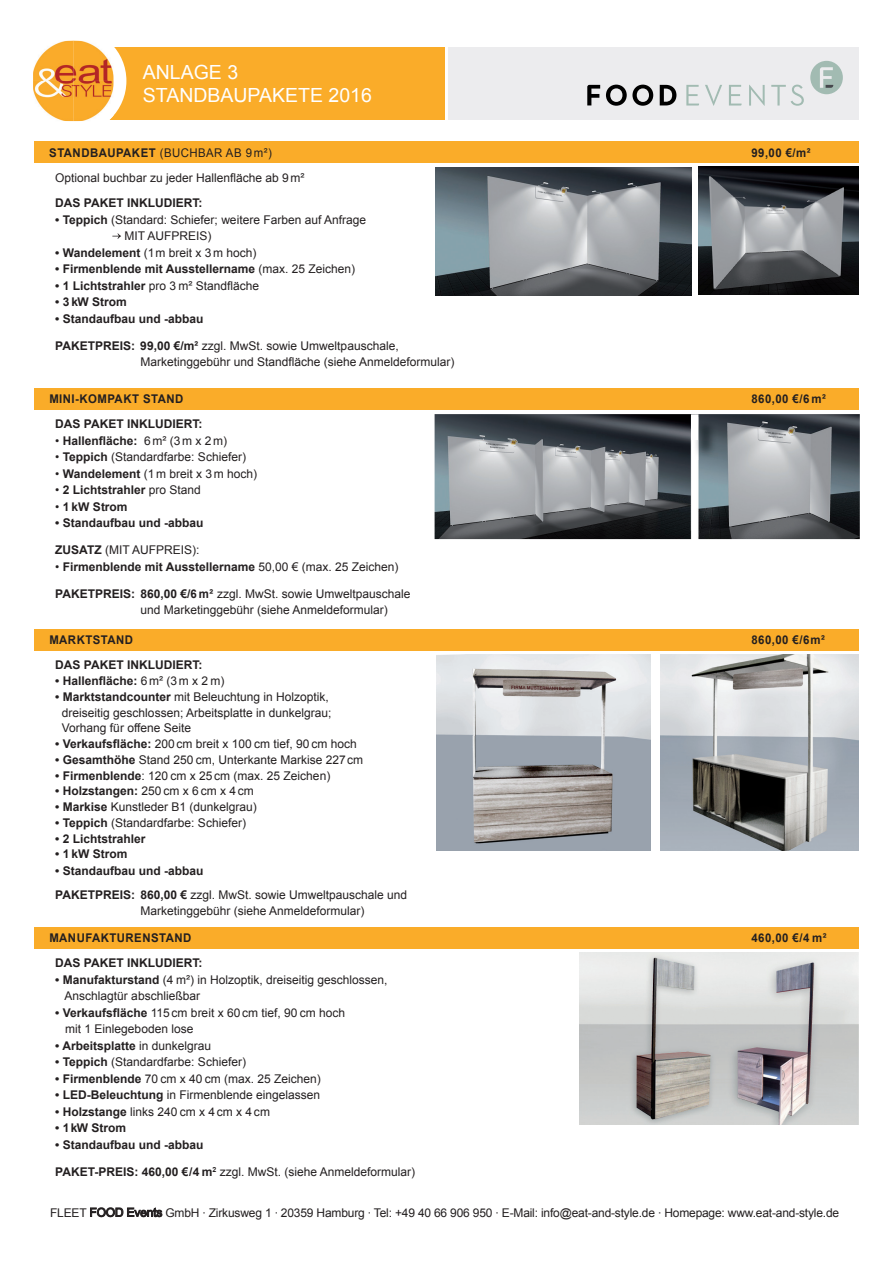
<style>
.page{position:relative;width:893px;height:1263px;background:#fff}
.page>*{position:absolute;margin:0;border:0;box-sizing:border-box;transform-origin:0 0}
.t1{font:19.5px/22.5px "Arial";color:#fff}
.t2{font:12px/16.5px "Arial";color:#231f20}
.t3{font:700 12px/24px "Arial";color:#231f20}
.t4{font:700 12px "Arial";letter-spacing:.04em;color:#231f20;scale:.95 1}
.t5{font:700 12px "Arial";color:#231f20;scale:.95 1}
.t6{font:12px "Arial";letter-spacing:.04em;color:#231f20;scale:.95 1}
.s1{font-weight:700}
.s2{font-weight:400}
</style>
<div class="page">
<div style="left:34px;top:142px;width:825px;height:21px;background:#faac29"></div>
<div style="left:34px;top:388px;width:825px;height:21px;background:#faac29"></div>
<div style="left:34px;top:629px;width:825px;height:22px;background:#faac29"></div>
<div style="left:34px;top:927px;width:825px;height:22px;background:#faac29"></div>
<div style="left:109px;top:47px;width:336px;height:72px;background:#faac29"></div>
<div style="left:20px;top:28px;width:106px;height:106px;background:#fff;border-radius:50%"></div>
<img style="left:33px;top:41px;width:80px;height:80px">
<div style="left:449px;top:47px;width:410px;height:72px;background:#ececee"></div>
<svg style="left:810px;top:61px;width:33px;height:33px"></svg>
<svg style="left:606px;top:85px;width:47px;height:21px"></svg>
<svg style="left:660px;top:85px;width:16px;height:20px"></svg>
<svg style="left:587px;top:85px;width:13px;height:20px"></svg>
<svg style="left:705px;top:85px;width:17px;height:21px"></svg>
<svg style="left:749px;top:85px;width:16px;height:21px"></svg>
<svg style="left:771px;top:85px;width:33px;height:21px"></svg>
<svg style="left:686px;top:85px;width:13px;height:21px"></svg>
<svg style="left:729px;top:85px;width:13px;height:21px"></svg>
<img style="left:435px;top:168px;width:256px;height:127px">
<img style="left:435px;top:414px;width:425px;height:125px">
<img style="left:698px;top:167px;width:161px;height:127px">
<img style="left:437px;top:655px;width:214px;height:195px">
<img style="left:660px;top:655px;width:198px;height:195px">
<img style="left:693px;top:417px;width:24px;height:42px">
<div style="left:691px;top:415px;width:7px;height:25px;background:#fff"></div>
<img style="left:580px;top:952px;width:279px;height:172px">
<svg style="left:90px;top:1207px;width:72px;height:10px"></svg>
<svg style="left:112px;top:233px;width:9px;height:6px"></svg>
<h1 class="t1" style="left:143px;top:62px;width:231px">ANLAGE 3<br>STANDBAUPAKETE 2016</h1>
<p class="t6" style="left:49px;top:144px;width:236px"><span class="s1">STANDBAUPAKET</span> (BUCHBAR AB 9 m²)</p>
<p class="t5" style="left:751px;top:144px;width:64px">99,00 €/m²</p>
<p class="t2" style="left:55px;top:169px;width:251px">Optional buchbar zu jeder Hallenfläche ab 9 m²</p>
<p class="t3" style="left:55px;top:191px;width:149px">DAS PAKET INKLUDIERT:</p>
<p class="t2" style="left:124px;top:211px;width:243px;text-indent:-69px"><span class="s1">• Teppich</span> (Standard: Schiefer; weitere Farben auf Anfrage<br>MIT AUFPREIS)</p>
<p class="t2" style="left:55px;top:244px;width:203px"><span class="s1">• Wandelement</span> (1m breit x 3 m hoch)</p>
<p class="t3" style="left:55px;top:257px;width:301px">• Firmenblende mit Ausstellername <span class="s2">(max. 25 Zeichen)</span></p>
<p class="t2" style="left:55px;top:277px;width:205px"><span class="s1">• 1 Lichtstrahler</span> pro 3 m² Standfläche</p>
<p class="t3" style="left:55px;top:290px;width:73px">• 3 kW Strom</p>
<p class="t3" style="left:55px;top:307px;width:150px">• Standaufbau und -abbau</p>
<p class="t2" style="left:140px;top:337px;width:316px;text-indent:-85px"><span class="s1">PAKETPREIS: 99,00 €/m²</span> zzgl. MwSt. sowie Umweltpauschale,<br>Marketinggebühr und Standfläche (siehe Anmeldeformular)</p>
<p class="t4" style="left:49px;top:391px;width:143px">MINI-KOMPAKT STAND</p>
<p class="t5" style="left:751px;top:391px;width:80px">860,00 €/6 m²</p>
<p class="t3" style="left:55px;top:412px;width:149px">DAS PAKET INKLUDIERT:</p>
<p class="t3" style="left:55px;top:429px;width:173px"><span class="s2">•</span> Hallenfläche: <span class="s2">6 m² (3 m x 2 m)</span></p>
<p class="t2" style="left:55px;top:449px;width:192px">• <span class="s1">Teppich</span> (Standardfarbe: Schiefer)</p>
<p class="t2" style="left:55px;top:465px;width:203px">• <span class="s1">Wandelement</span> (1 m breit x 3 m hoch)</p>
<p class="t3" style="left:55px;top:478px;width:147px"><span class="s2">•</span> 2 Lichtstrahler <span class="s2">pro Stand</span></p>
<p class="t3" style="left:55px;top:495px;width:74px"><span class="s2">•</span> 1 kW Strom</p>
<p class="t3" style="left:55px;top:511px;width:150px">• Standaufbau und -abbau</p>
<p class="t2" style="left:55px;top:542px;width:146px"><span class="s1">ZUSATZ</span> (MIT AUFPREIS):</p>
<p class="t3" style="left:55px;top:555px;width:345px"><span class="s2">•</span> Firmenblende mit Ausstellername <span class="s2">50,00 € (max. 25 Zeichen)</span></p>
<p class="t2" style="left:140px;top:585px;width:272px;text-indent:-85px"><span class="s1">PAKETPREIS: 860,00 €/6 m²</span> zzgl. MwSt. sowie Umweltpauschale und Marketinggebühr (siehe Anmeldeformular)</p>
<p class="t4" style="left:49px;top:632px;width:90px">MARKTSTAND</p>
<p class="t5" style="left:751px;top:632px;width:79px">860,00 €/6 m²</p>
<p class="t3" style="left:55px;top:653px;width:149px">DAS PAKET INKLUDIERT:</p>
<p class="t3" style="left:55px;top:669px;width:171px">• Hallenfläche: <span class="s2">6 m² (3 m x 2 m)</span></p>
<p class="t2" style="left:62px;top:689px;width:271px;line-height:15.8px;text-indent:-7px"><span class="s1">• Marktstandcounter</span> mit Beleuchtung in Holzoptik, dreiseitig geschlossen; Arbeitsplatte in dunkelgrau;<br>Vorhang für offene Seite</p>
<p class="t2" style="left:55px;top:736px;width:303px"><span class="s1">• Verkaufsfläche:</span> 200 cm breit x 100 cm tief, 90 cm hoch</p>
<p class="t2" style="left:55px;top:751px;width:309px"><span class="s1">• Gesamthöhe</span> Stand 250 cm, Unterkante Markise 227cm</p>
<p class="t2" style="left:55px;top:767px;width:277px"><span class="s1">• Firmenblende</span>: 120 cm x 25 cm (max. 25 Zeichen)</p>
<p class="t3" style="left:55px;top:779px;width:200px">• Holzstangen: <span class="s2">250 cm x 6 cm x 4 cm</span></p>
<p class="t2" style="left:55px;top:799px;width:203px"><span class="s1">• Markise</span> Kunstleder B1 (dunkelgrau)</p>
<p class="t2" style="left:55px;top:814px;width:192px"><span class="s1">• Teppich</span> (Standardfarbe: Schiefer)</p>
<p class="t3" style="left:55px;top:827px;width:92px">• 2 Lichtstrahler</p>
<p class="t3" style="left:55px;top:842px;width:74px">• 1 kW Strom</p>
<p class="t3" style="left:55px;top:859px;width:353px">• Standaufbau und -abbau<br>PAKETPREIS: 860,00 € <span class="s2">zzgl. MwSt. sowie Umweltpauschale und</span></p>
<p class="t2" style="left:140px;top:903px;width:226px">Marketinggebühr (siehe Anmeldeformular)</p>
<p class="t4" style="left:49px;top:930px;width:151px">MANUFAKTURENSTAND</p>
<p class="t5" style="left:751px;top:930px;width:81px">460,00 €/4 m²</p>
<p class="t3" style="left:55px;top:952px;width:149px">DAS PAKET INKLUDIERT:</p>
<p class="t2" style="left:65px;top:971px;width:324px;text-indent:-9px"><span class="s1">• Manufakturstand</span> (4 m²) in Holzoptik, dreiseitig geschlossen,<br>Anschlagtür abschließbar</p>
<p class="t2" style="left:65px;top:1004px;width:281px;text-indent:-10px"><span class="s1">• Verkaufsfläche</span> 115 cm breit x 60 cm tief, 90 cm hoch mit 1 Einlegeboden lose</p>
<p class="t3" style="left:55px;top:1034px;width:157px">• Arbeitsplatte <span class="s2">in dunkelgrau</span></p>
<p class="t2" style="left:55px;top:1054px;width:192px"><span class="s1">• Teppich</span> (Standardfarbe: Schiefer)</p>
<p class="t2" style="left:55px;top:1070px;width:267px"><span class="s1">• Firmenblende</span> 70 cm x 40 cm (max. 25 Zeichen)</p>
<p class="t2" style="left:55px;top:1087px;width:266px"><span class="s1">• LED-Beleuchtung</span> in Firmenblende eingelassen</p>
<p class="t2" style="left:55px;top:1103px;width:216px"><span class="s1">• Holzstange</span> links 240 cm x 4 cm x 4 cm</p>
<p class="t3" style="left:55px;top:1117px;width:72px">• 1 kW Strom</p>
<p class="t3" style="left:55px;top:1133px;width:150px">• Standaufbau und -abbau</p>
<p class="t2" style="left:55px;top:1164px;width:361px"><span class="s1">PAKET-PREIS: 460,00 €/4 m</span><sup>2</sup> zzgl. MwSt. (siehe Anmeldeformular)</p>
<p class="t2" style="left:50px;top:1204px;width:791px">FLEET FOOD Events GmbH ∙ Zirkusweg 1 ∙ 20359 Hamburg ∙ Tel: +49 40 66 906 950 ∙ E-Mail: info@eat-and-style.de ∙ Homepage: www.eat-and-style.de</p>
</div>
